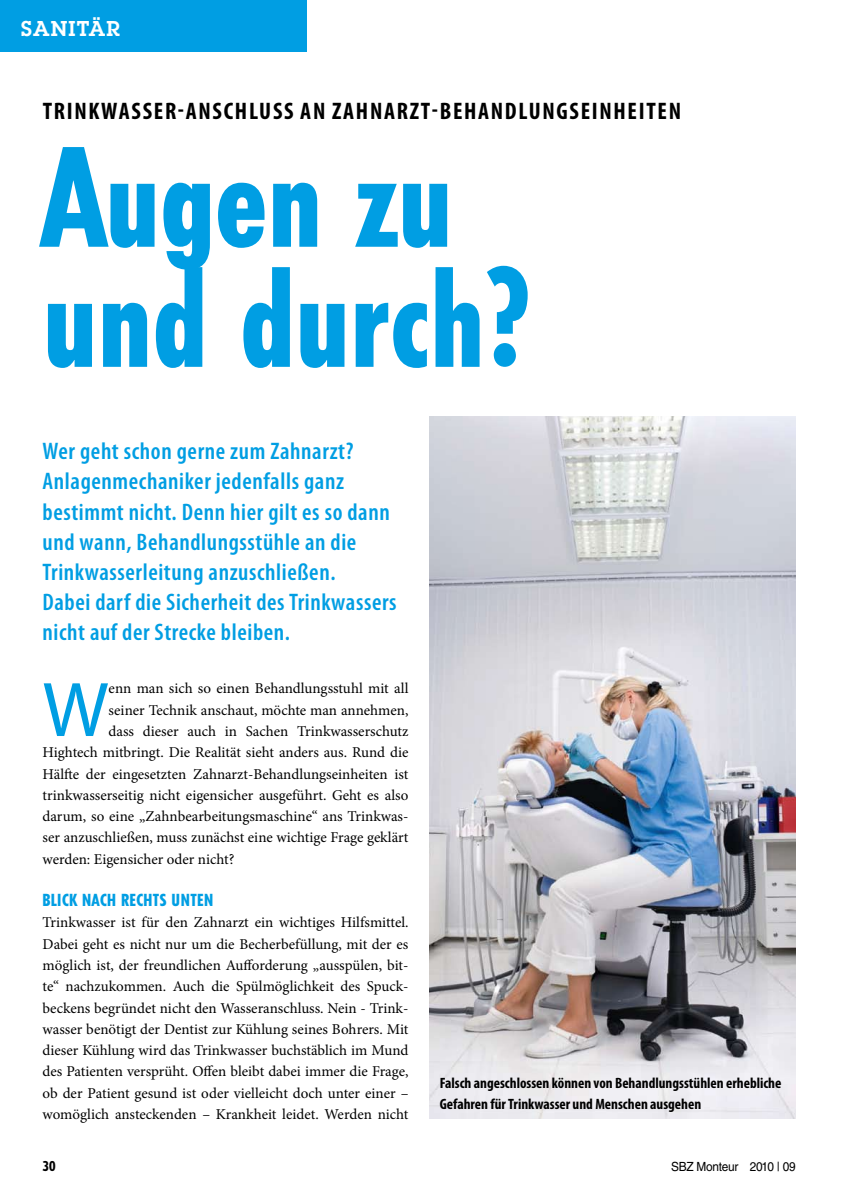
<style>
.page{position:relative;width:851px;height:1204px;background:#fff}
.page>*{position:absolute;margin:0;border:0;box-sizing:border-box;transform-origin:0 0}
.t1{font:800 condensed 135px/120px "Tempo Std";color:#009ee3}
.t2{font:78.15px "Myriad Pro";color:#009ee3}
.t3{font:600 condensed 24px/30px "Myriad Pro";letter-spacing:.025em;color:#009ee3}
.t4{font:700 condensed 24px "Myriad Pro";letter-spacing:.07em;color:#000}
.t5{font:600 21px "Lubalin Graph Std";letter-spacing:.05em;color:#fff}
.t6{font:800 condensed 16.5px "Tempo Std";letter-spacing:.03em;color:#009ee3}
.t7{font:15px/21.3px "Minion Pro";color:#000;text-align:justify}
.t8{font:700 condensed 15px/21px "Myriad Pro";color:#000}
.t9{font:800 condensed 13.5px "Tempo Std";color:#000}
.t10{font:12.6px "Helvetica LT Std";letter-spacing:-.02em;color:#000;scale:.94 1}
</style>
<div class="page">
<img style="left:429px;top:417px;width:366px;height:701px">
<div style="left:0;top:0;width:306px;height:51px;background:#009ee3"></div>
<h3 class="t5" style="left:21px;top:15px;width:100px">SANITÄR</h3>
<h3 class="t4" style="left:43px;top:96px;width:639px">Trinkwasser-Anschluss an Zahnarzt-Behandlungseinheiten</h3>
<h1 class="t1" style="left:43px;top:136px;width:489px">AUGEN ZU<br>UND DURCH?</h1>
<p class="t3" style="left:43px;top:436px;width:355px">Wer geht schon gerne zum Zahnarzt?<br>Anlagenmechaniker jedenfalls ganz bestimmt nicht. Denn hier gilt es so dann und wann, Behandlungsstühle an die Trinkwasserleitung anzuschließen.<br>Dabei darf die Sicherheit des Trinkwassers nicht auf der Strecke bleiben.</p>
<h2 class="t2" style="left:43px;top:661px;width:68px">W</h2>
<p class="t7" style="left:109px;top:678px;width:301px">enn man sich so einen Behandlungsstuhl mit all</p>
<p class="t7" style="left:109px;top:699px;width:301px">seiner Technik anschaut, möchte man annehmen,</p>
<p class="t7" style="left:109px;top:720px;width:301px">dass dieser auch in Sachen Trinkwasserschutz</p>
<p class="t7" style="left:43px;top:741px;width:367px">Hightech mitbringt. Die Realität sieht anders aus. Rund die</p>
<p class="t7" style="left:43px;top:763px;width:367px">Hälfte der eingesetzten Zahnarzt-Behandlungseinheiten ist</p>
<p class="t7" style="left:43px;top:784px;width:367px">trinkwasserseitig nicht eigensicher ausgeführt. Geht es also</p>
<p class="t7" style="left:43px;top:805px;width:367px">darum, so eine „Zahnbearbeitungsmaschine“ ans Trinkwas-</p>
<p class="t7" style="left:43px;top:826px;width:367px">ser anzuschließen, muss zunächst eine wichtige Frage geklärt</p>
<p class="t7" style="left:43px;top:848px;width:193px">werden: Eigensicher oder nicht?</p>
<p class="t6" style="left:43px;top:889px;width:172px">BLICK NACH RECHTS UNTEN</p>
<p class="t7" style="left:43px;top:912px;width:367px">Trinkwasser ist für den Zahnarzt ein wichtiges Hilfsmittel.<br>Dabei geht es nicht nur um die Becherbefüllung, mit der es möglich ist, der freundlichen Aufforderung „ausspülen, bit&shy;te“ nachzukommen. Auch die Spülmöglichkeit des Spuck&shy;beckens begründet nicht den Wasseranschluss. Nein - Trink&shy;wasser benötigt der Dentist zur Kühlung seines Bohrers. Mit dieser Kühlung wird das Trinkwasser buchstäblich im Mund des Patienten versprüht. Offen bleibt dabei immer die Frage, ob der Patient gesund ist oder vielleicht doch unter einer – womöglich ansteckenden – Krankheit leidet. Werden nicht</p>
<p class="t8" style="left:439px;top:1071px;width:343px">Falsch angeschlossen können von Behandlungsstühlen erhebliche<br>Gefahren für Trinkwasser und Menschen ausgehen</p>
<p class="t9" style="left:43px;top:1157px;width:14px">30</p>
<p class="t10" style="left:671px;top:1158px;width:134px">SBZ Monteur 2010 | 09</p>
</div>
